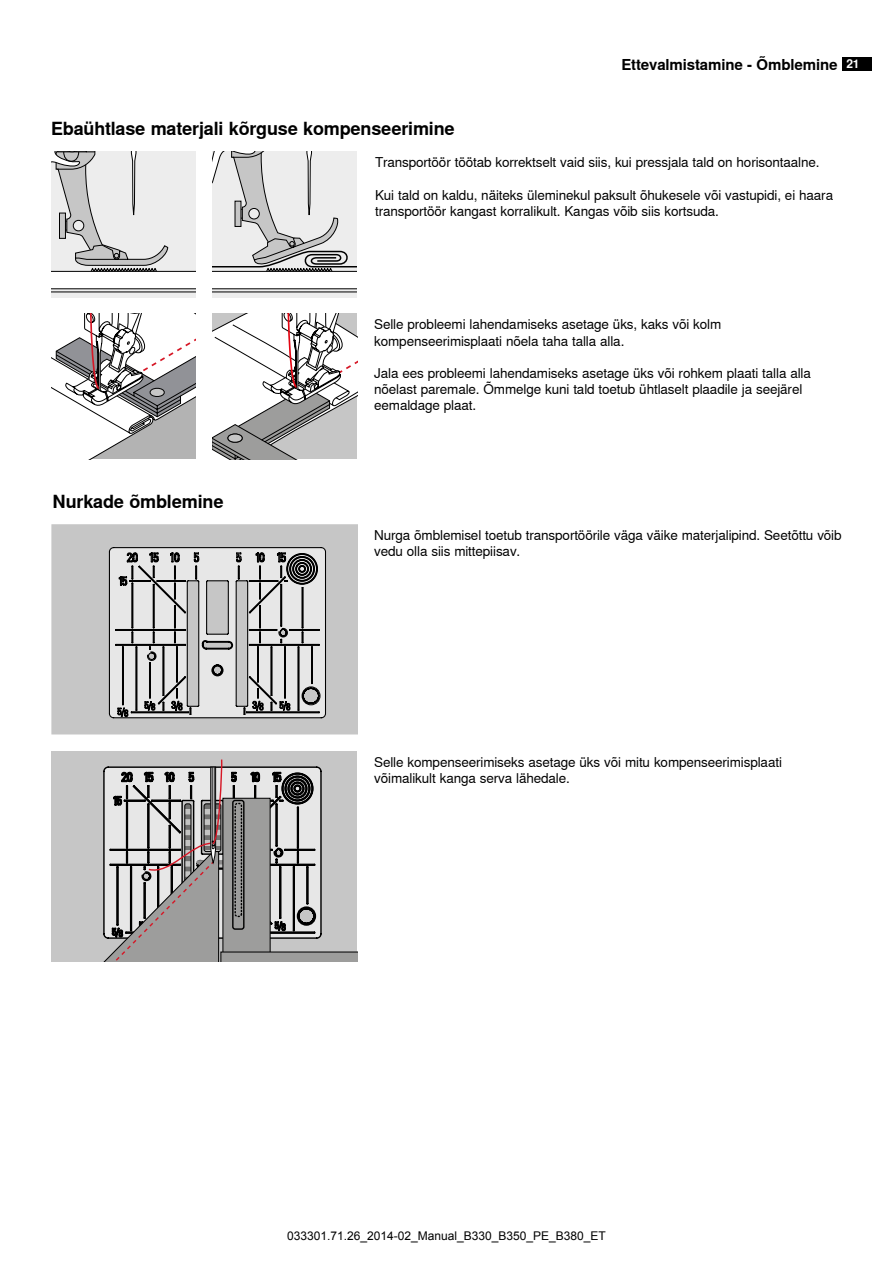
<style>
.page{position:relative;width:893px;height:1263px;background:#fff}
.page>*{position:absolute;margin:0;border:0;box-sizing:border-box;transform-origin:0 0}
.t1{font:700 18px "Nimbus Sans Global";letter-spacing:-.01em;color:#000}
.t2{font:700 15px "Nimbus Sans Global";letter-spacing:-.01em;color:#000}
.t3{font:13.5px/16.2px "Nimbus Sans Global";letter-spacing:-.01em;color:#000}
.t4{font:12px "Arial";color:#000}
.s1{font-size:12px;color:#fff}
</style>
<div class="page">
<div style="left:842px;top:57px;width:30px;height:13px;background:#000"></div>
<svg style="left:51px;top:152px;width:144px;height:145px;background:#d9d9d9"></svg>
<svg style="left:213px;top:152px;width:144px;height:145px;background:#d4d4d4"></svg>
<div style="left:51px;top:524px;width:306px;height:210px;background:#c6c6c6"></div>
<svg style="left:97px;top:546px;width:230px;height:177px;background:#b1b1b1"></svg>
<div style="left:52px;top:751px;width:305px;height:210px;background:#c6c6c6"></div>
<svg style="left:103px;top:759px;width:254px;height:202px"></svg>
<div style="left:232px;top:800px;width:12px;height:130px;border:1px solid #000;border-radius:2px"></div>
<div style="left:235px;top:803px;width:7px;height:114px;border:1px dashed #000;border-radius:2px"></div>
<svg style="left:51px;top:313px;width:145px;height:146px"></svg>
<svg style="left:213px;top:313px;width:144px;height:146px"></svg>
<h1 class="t1" style="left:51px;top:118px;width:405px">Ebaühtlase materjali kõrguse kompenseerimine</h1>
<p class="t2" style="left:621px;top:56px;width:240px">Ettevalmistamine - Õmblemine <span class="s1">21</span></p>
<p class="t3" style="left:375px;top:155px;width:446px">Transportöör töötab korrektselt vaid siis, kui pressjala tald on horisontaalne.</p>
<p class="t3" style="left:375px;top:187px;width:460px">Kui tald on kaldu, näiteks üleminekul paksult õhukesele või vastupidi, ei haara transportöör kangast korralikult. Kangas võib siis kortsuda.</p>
<h1 class="t1" style="left:53px;top:491px;width:173px">Nurkade õmblemine</h1>
<p class="t3" style="left:374px;top:317px;width:349px">Selle probleemi lahendamiseks asetage üks, kaks või kolm kompenseerimisplaati nõela taha talla alla.</p>
<p class="t3" style="left:374px;top:365px;width:438px">Jala ees probleemi lahendamiseks asetage üks või rohkem plaati talla alla nõelast paremale. Õmmelge kuni tald toetub ühtlaselt plaadile ja seejärel eemaldage plaat.</p>
<p class="t3" style="left:374px;top:527px;width:469px">Nurga õmblemisel toetub transportöörile väga väike materjalipind. Seetõttu võib vedu olla siis mittepiisav.</p>
<p class="t3" style="left:374px;top:754px;width:409px">Selle kompenseerimiseks asetage üks või mitu kompenseerimisplaati võimalikult kanga serva lähedale.</p>
<p class="t4" style="left:287px;top:1227px;width:320px">033301.71.26_2014-02_Manual_B330_B350_PE_B380_ET</p>
</div>
